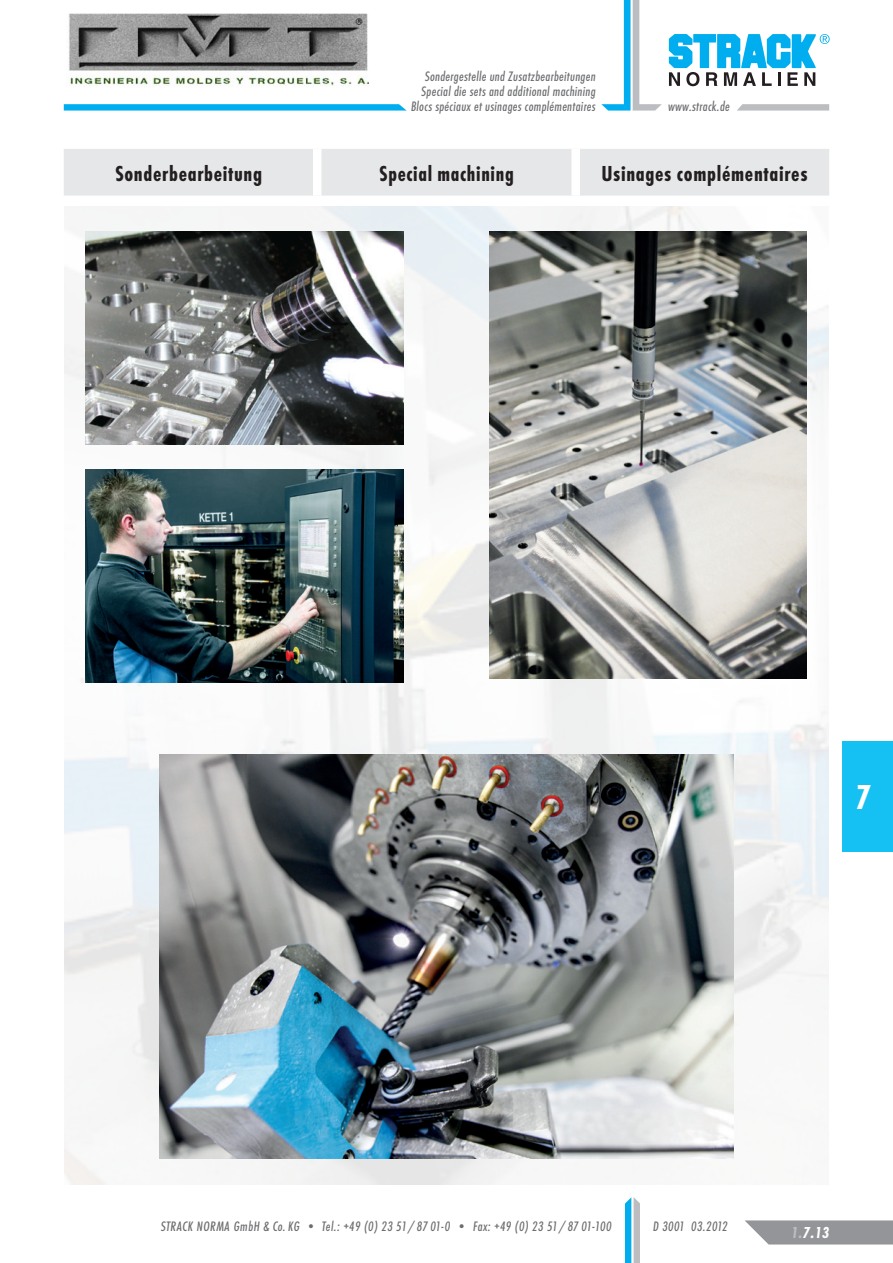
<style>
.page{position:relative;width:893px;height:1263px;background:#fff}
.page>*{position:absolute;margin:0;border:0;box-sizing:border-box;transform-origin:0 0}
.t1{font:36px "Futura T Bol Con";color:#fff}
.Grndschr__10_12_FutL{font:22.5px "Futura T Bol Con";letter-spacing:.03em;color:#231f20}
.t2{font:16.5px "Futura T Bol Con Obl";color:#fff}
.t3{font:14.25px/15px "Futura T Med Con Obl";letter-spacing:.02em;color:#6c6d70;text-align:right}
.s1{color:#bcbdc0}
</style>
<div class="page">
<svg style="left:669px;top:34px;width:161px;height:52px"></svg>
<svg style="left:737px;top:104px;width:92px;height:7px"></svg>
<svg style="left:601px;top:0;width:61px;height:111px"></svg>
<svg style="left:64px;top:104px;width:343px;height:7px;background:#19b5f0"></svg>
<svg style="left:745px;top:1220px;width:148px;height:24px;background:#9d9fa1"></svg>
<svg style="left:625px;top:1197px;width:15px;height:66px"></svg>
<div style="left:842px;top:742px;width:51px;height:110px;background:#15c0f2"></div>
<img style="left:64px;top:206px;width:764px;height:978px">
<img style="left:489px;top:232px;width:318px;height:446px">
<img style="left:159px;top:754px;width:574px;height:405px">
<img style="left:85px;top:470px;width:319px;height:212px">
<img style="left:85px;top:232px;width:319px;height:212px">
<div style="left:64px;top:149px;width:765px;height:47px;background:#e6e7e9"></div>
<div style="left:313px;top:149px;width:8px;height:47px;background:#fff"></div>
<div style="left:571px;top:149px;width:9px;height:47px;background:#fff"></div>
<img style="left:69px;top:14px;width:299px;height:74px">
<p class="t3" style="left:411px;top:69px;width:186px">Sondergestelle und Zusatzbearbeitungen<br>Special die sets and additional machining<br>Blocs spéciaux et usinages complémentaires</p>
<p class="t3" style="left:668px;top:99px;width:63px">www.strack.de</p>
<p class="Grndschr__10_12_FutL" style="left:115px;top:160px;width:149px">Sonderbearbeitung</p>
<p class="Grndschr__10_12_FutL" style="left:379px;top:160px;width:136px">Special machining</p>
<p class="Grndschr__10_12_FutL" style="left:601px;top:160px;width:208px">Usinages complémentaires</p>
<h1 class="t1" style="left:856px;top:776px;width:17px">7</h1>
<p class="t3" style="left:161px;top:1219px;width:452px">STRACK NORMA GmbH &amp; Co. KG • Tel.: +49 (0) 23 51 / 87 01-0 • Fax: +49 (0) 23 51 / 87 01-100</p>
<p class="t3" style="left:653px;top:1219px;width:76px">D 3001 03.2012</p>
<p class="t2" style="left:791px;top:1223px;width:39px"><span class="s1">1.</span>7.13</p>
</div>
